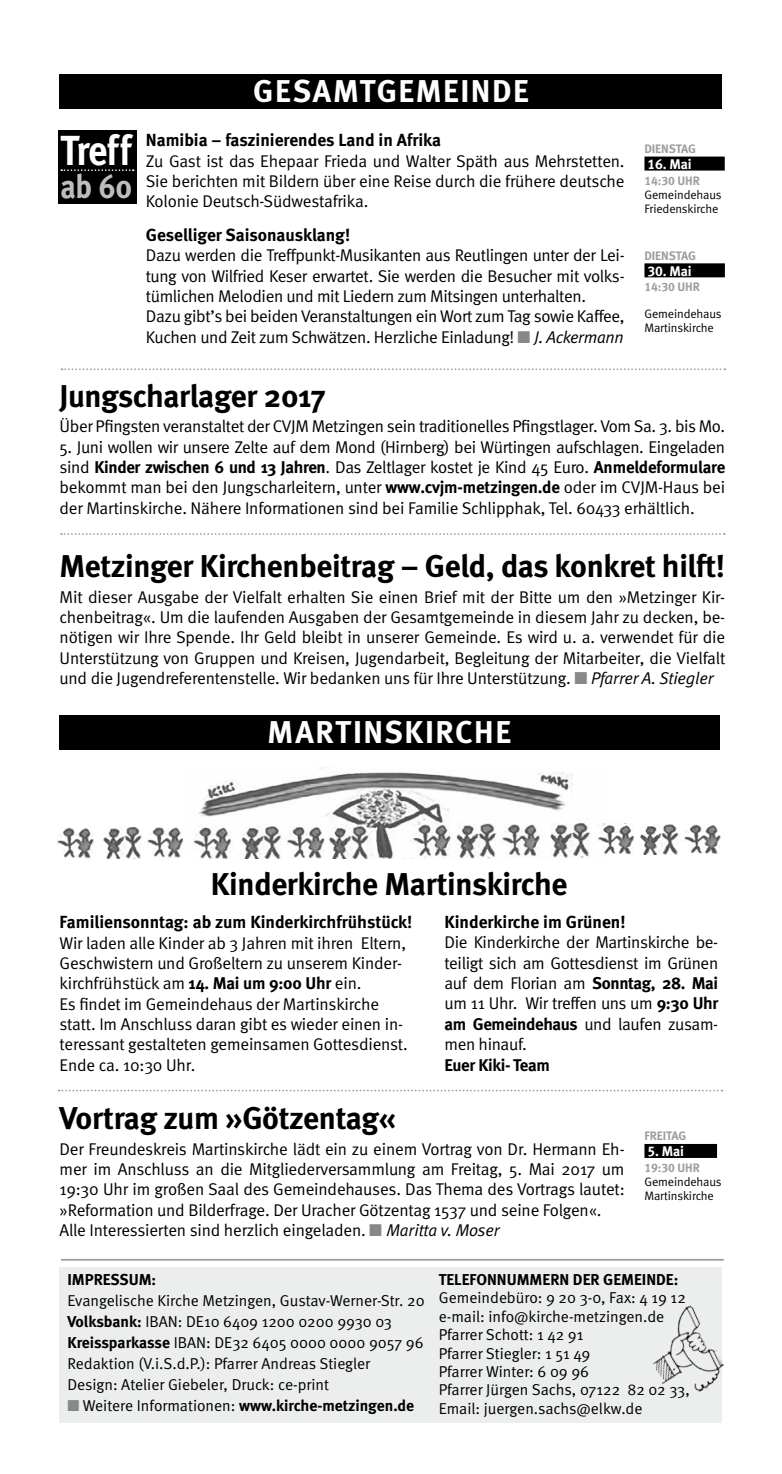
<style>
.page{position:relative;width:782px;height:1474px;background:#fff}
.page>*{position:absolute;margin:0;border:0;box-sizing:border-box;transform-origin:0 0}
.t1{font:700 42px "Meta";letter-spacing:-.025em;color:#fff;scale:.91 1}
.t2{font:700 33.25px "Meta";color:#bbbdbe;scale:.91 1}
.t3{font:700 31.5px "Meta";letter-spacing:-.01em;color:#000}
.t4{font:700 31.5px "Meta";letter-spacing:.05em;color:#fff}
.t5{font:700 17.5px "Meta";color:#000}
.t6{font:16.97px/20.3px "Meta Normal";letter-spacing:-.015em;color:#000}
.t7{font:700 16.97px "Meta";letter-spacing:-.02em;color:#000}
.t8{font:15.75px/18.4px "Meta Normal";color:#000}
.t9{font:700 15.75px "Meta";color:#000}
.t10{font:14px "Meta Bold LF";letter-spacing:-.01em;color:#fff}
.t11{font:12.25px/14px "Meta Normal";letter-spacing:-.01em;color:#000}
.t12{font:12.25px "Meta Bold LF";letter-spacing:-.01em;color:#9c9e9f}
.s1{color:#87888a}
.s2{font-style:italic}
.s3{font-family:"Meta Normal";font-weight:400}
.s4{font-family:"Meta";font-weight:700}
.s5{font-size:17.15px}
</style>
<div class="page">
<svg style="left:61px;top:533px;width:663px;height:2px"></svg>
<div style="left:60px;top:74px;width:662px;height:35px;background:#000"></div>
<svg style="left:59px;top:1089px;width:663px;height:2px"></svg>
<div style="left:58px;top:130px;width:78px;height:74px;background:#000"></div>
<svg style="left:61px;top:169px;width:73px;height:2px"></svg>
<div style="left:644px;top:156px;width:80px;height:14px;background:#000"></div>
<div style="left:644px;top:263px;width:80px;height:14px;background:#000"></div>
<div style="left:59px;top:715px;width:660px;height:35px;background:#000"></div>
<img style="left:193px;top:768px;width:412px;height:90px">
<img style="left:597px;top:824px;width:124px;height:30px">
<img style="left:57px;top:827px;width:126px;height:31px">
<div style="left:60px;top:1267px;width:661px;height:155px;background:#eceded"></div>
<img style="left:653px;top:1302px;width:71px;height:102px">
<svg style="left:61px;top:368px;width:664px;height:2px"></svg>
<hr style="left:61px;top:1258px;width:662px;height:2px;background:#9c9e9f">
<div style="left:644px;top:1143px;width:72px;height:14px;background:#000"></div>
<h3 class="t4" style="left:253px;top:73px;width:277px">GESAMTGEMEINDE</h3>
<p class="t5" style="left:146px;top:130px;width:297px">Namibia – faszinierendes Land in Afrika</p>
<p class="t6" style="left:146px;top:150px;width:480px;text-align:justify">Zu Gast ist das Ehepaar Frieda und Walter Späth aus Mehrstetten.<br>Sie berichten mit Bildern über eine Reise durch die frühere deutsche Kolonie Deutsch-Südwestafrika.</p>
<p class="t5" style="left:146px;top:224px;width:206px">Geselliger Saisonausklang!</p>
<p class="t6" style="left:146px;top:245px;width:480px">Dazu werden die Treffpunkt-Musikanten aus Reutlingen unter der Lei&shy;tung von Wilfried Keser erwartet. Sie werden die Besucher mit volks&shy;tümlichen Melodien und mit Liedern zum Mitsingen unterhalten.<br>Dazu gibt’s bei beiden Veranstaltungen ein Wort zum Tag sowie Kaffee, Kuchen und Zeit zum Schwätzen. Herzliche Einladung! <span class="s1">■</span> <span class="s2">J. Ackermann</span></p>
<h3 class="t3" style="left:60px;top:377px;width:268px">Jungscharlager 2017</h3>
<p class="t6" style="left:60px;top:416px;width:667px">Über Pfingsten veranstaltet der CVJM Metzingen sein traditionelles Pfingstlager. Vom Sa. 3. bis Mo.</p>
<p class="t6" style="left:60px;top:436px;width:667px">5. Juni wollen wir unsere Zelte auf dem Mond (Hirnberg) bei Würtingen aufschlagen. Eingeladen</p>
<p class="t7" style="left:60px;top:457px;width:667px"><span class="s3">sind</span> Kinder zwischen 6 und 13 Jahren<span class="s3">. Das Zeltlager kostet je Kind 45 Euro.</span> Anmeldeformulare</p>
<p class="t6" style="left:60px;top:477px;width:667px">bekommt man bei den Jungscharleitern, unter <span class="s4">www.cvjm-metzingen.de</span> oder im CVJM-Haus bei der Martinskirche. Nähere Informationen sind bei Familie Schlipphak, Tel. 60433 erhältlich.</p>
<h3 class="t3" style="left:60px;top:547px;width:667px">Metzinger Kirchenbeitrag – Geld, das konkret hilft!</h3>
<p class="t6" style="left:60px;top:586px;width:667px;text-align:justify"><span class="s5">Mit dieser</span> Ausgabe der Vielfalt erhalten Sie einen Brief mit der Bitte um den »Metzinger Kir&shy;chenbeitrag«. Um die laufenden Ausgaben der Gesamtgemeinde in diesem Jahr zu decken, be&shy;nötigen wir Ihre Spende. Ihr Geld bleibt in unserer Gemeinde. Es wird u. a. verwendet für die Unterstützung von Gruppen und Kreisen, Jugendarbeit, Begleitung der Mitarbeiter, die Vielfalt und die Jugendreferentenstelle. Wir bedanken uns für Ihre Unterstützung. <span class="s1">■</span> <span class="s2">Pfarrer A. Stiegler</span></p>
<h1 class="t1" style="left:60px;top:125px;width:79px">Treff</h1>
<h2 class="t2" style="left:60px;top:167px;width:80px">ab 60</h2>
<p class="t12" style="left:644px;top:141px;width:53px">DIENSTAG</p>
<p class="t10" style="left:647px;top:156px;width:46px">16. Mai</p>
<p class="t12" style="left:644px;top:173px;width:57px">14:30 UHR</p>
<p class="t11" style="left:644px;top:187px;width:79px">Gemeindehaus<br>Friedenskirche</p>
<p class="t12" style="left:644px;top:248px;width:53px">DIENSTAG</p>
<p class="t10" style="left:647px;top:262px;width:46px">30. Mai</p>
<p class="t12" style="left:644px;top:280px;width:57px">14:30 UHR</p>
<p class="t11" style="left:644px;top:306px;width:79px">Gemeindehaus<br>Martinskirche</p>
<h3 class="t4" style="left:267px;top:713px;width:245px">MARTINSKIRCHE</h3>
<h3 class="t3" style="left:211px;top:865px;width:358px">Kinderkirche Martinskirche</h3>
<p class="t5" style="left:60px;top:911px;width:354px">Familiensonntag: ab zum Kinderkirchfrühstück!</p>
<p class="t6" style="left:60px;top:932px;width:349px">Wir laden alle Kinder ab 3 Jahren mit ihren Eltern, Geschwistern und Großeltern zu unserem Kinder&shy;kirchfrühstück am <span class="s4">14. Mai um 9:00 Uhr</span> ein.<br>Es findet im Gemeindehaus der Martinskirche statt. Im Anschluss daran gibt es wieder einen in&shy;teressant gestalteten gemeinsamen Gottesdienst.<br>Ende ca. 10:30 Uhr.</p>
<p class="t5" style="left:444px;top:911px;width:183px">Kinderkirche im Grünen!</p>
<p class="t6" style="left:444px;top:932px;width:275px;text-align:justify">Die Kinderkirche der Martinskirche be&shy;teiligt sich am Gottesdienst im Grünen auf dem Florian am <span class="s4">Sonntag, 28. Mai </span>um 11 Uhr. Wir treffen uns um <span class="s4">9:30 Uhr am Gemeindehaus</span> und laufen zusam&shy;men hinauf.</p>
<p class="t7" style="left:444px;top:1054px;width:107px">Euer Kiki- Team</p>
<h3 class="t3" style="left:60px;top:1099px;width:337px">Vortrag zum »Götzentag«</h3>
<p class="t6" style="left:60px;top:1138px;width:566px">Der Freundeskreis Martinskirche lädt ein zu einem Vortrag von Dr. Hermann Eh&shy;mer im Anschluss an die Mitgliederversammlung am Freitag, 5. Mai 2017 um 19:30 Uhr im großen Saal des Gemeindehauses. Das Thema des Vortrags lautet: »Reformation und Bilderfrage. Der Uracher Götzentag 1537 und seine Folgen«.<br>Alle Interessierten sind herzlich eingeladen. <span class="s1">■</span> <span class="s2">Maritta v. Moser</span></p>
<p class="t9" style="left:67px;top:1270px;width:90px">IMPRESSUM:</p>
<p class="t8" style="left:67px;top:1290px;width:359px;line-height:21px">Evangelische Kirche Metzingen, Gustav-Werner-Str. 20<br><span class="s4">Volksbank:</span> IBAN: DE10 6409 1200 0200 9930 03<br><span class="s4">Kreissparkasse</span> IBAN: DE32 6405 0000 0000 9057 96<br>Redaktion (V.i.S.d.P.): Pfarrer Andreas Stiegler<br>Design: Atelier Giebeler, Druck: ce-print</p>
<p class="t9" style="left:67px;top:1396px;width:348px"><span class="s1">■</span> <span class="s3">Weitere Informationen:</span> www.kirche-metzingen.de</p>
<p class="t12" style="left:644px;top:1128px;width:43px">FREITAG</p>
<p class="t10" style="left:647px;top:1142px;width:38px">5. Mai</p>
<p class="t12" style="left:644px;top:1160px;width:57px">19:30 UHR</p>
<p class="t11" style="left:644px;top:1174px;width:79px">Gemeindehaus<br>Martinskirche</p>
<p class="t9" style="left:438px;top:1270px;width:241px">TELEFONNUMMERN DER GEMEINDE:</p>
<p class="t8" style="left:438px;top:1288px;width:252px">Gemeindebüro: 9 20 3-0, Fax: 4 19 12 e-mail: info@kirche-metzingen.de<br>Pfarrer Schott: 1 42 91<br>Pfarrer Stiegler: 1 51 49<br>Pfarrer Winter: 6 09 96<br>Pfarrer Jürgen Sachs, 07122 82 02 33,<br>Email: juergen.sachs@elkw.de</p>
</div>
